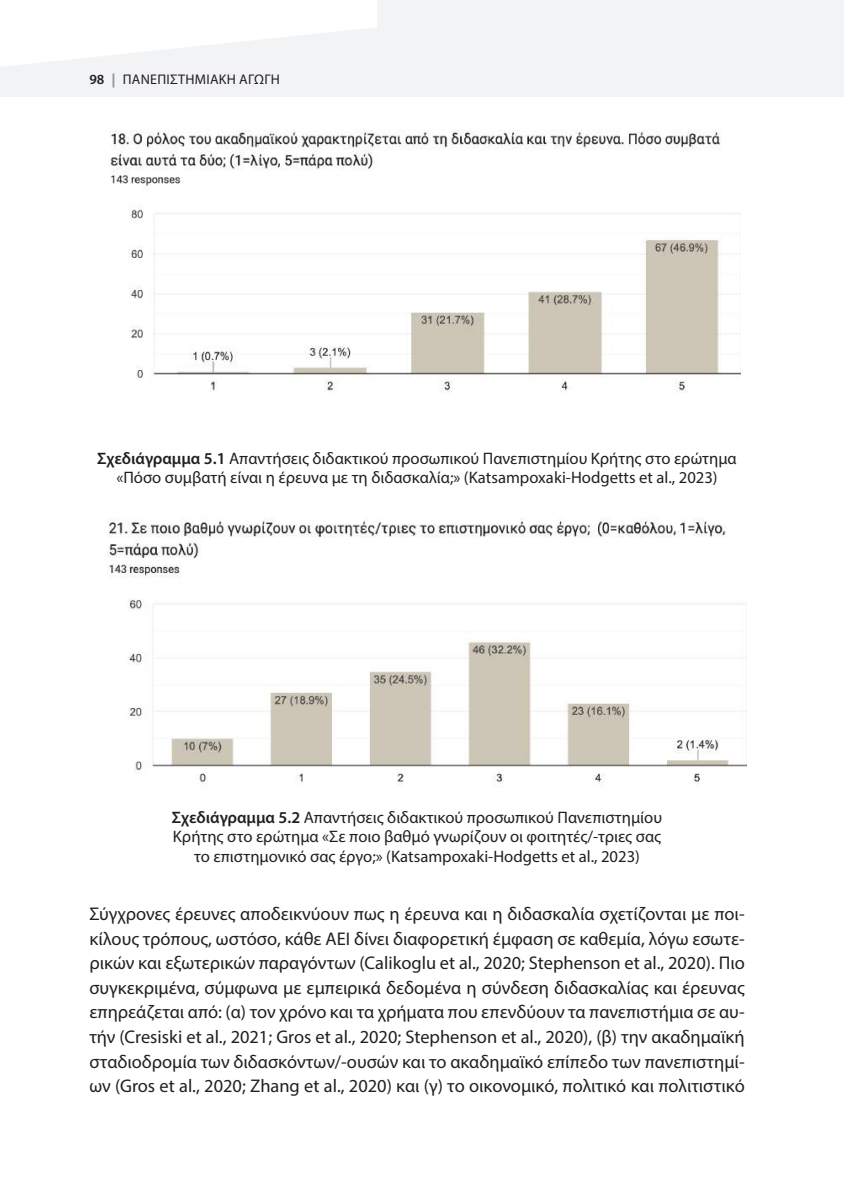
<style>
.page{position:relative;width:844px;height:1191px;background:#fff}
.page>*{position:absolute;margin:0;border:0;box-sizing:border-box;transform-origin:0 0}
.t1{font:18.38px/24.5px "Myriad Pro";color:#231f20;text-align:justify}
.t2{font:16.62px/19.2px "Myriad Pro";color:#231f20;text-align:center}
.t3{font:14px "Myriad Pro";letter-spacing:.02em;color:#231f20}
.s1{font-weight:600}
.s2{font-weight:900;color:#939598}
</style>
<div class="page">
<div style="left:0;top:0;width:843px;height:97px;background:#f2f3f4"></div>
<svg style="left:0;top:0;width:377px;height:66px"></svg>
<img style="left:109px;top:130px;width:631px;height:263px">
<img style="left:107px;top:517px;width:639px;height:268px">
<p class="t3" style="left:89px;top:71px;width:190px"><span class="s1">98</span> <span class="s2">|</span> ΠΑΝΕΠΙΣΤΗΜΙΑΚΉ ΑΓΩΓΉ</p>
<p class="t2" style="left:97px;top:448px;width:640px"><span class="s1">Σχεδιάγραμμα 5.1</span> Απαντήσεις διδακτικού προσωπικού Πανεπιστημίου Κρήτης στο ερώτημα «Πόσο συμβατή είναι η έρευνα με τη διδασκαλία;» (Katsampoxaki-Hodgetts et al., 2023)</p>
<p class="t2" style="left:172px;top:807px;width:491px"><span class="s1">Σχεδιάγραμμα 5.2</span> Απαντήσεις διδακτικού προσωπικού Πανεπιστημίου<br>Κρήτης στο ερώτημα «Σε ποιο βαθμό γνωρίζουν οι φοιτητές/-τριες σας το επιστημονικό σας έργο;» (Katsampoxaki-Hodgetts et al., 2023)</p>
<p class="t1" style="left:89px;top:901px;width:656px">Σύγχρονες έρευνες αποδεικνύουν πως η έρευνα και η διδασκαλία σχετίζονται με ποι&shy;κίλους τρόπους, ωστόσο, κάθε ΑΕΙ δίνει διαφορετική έμφαση σε καθεμία, λόγω εσωτε&shy;ρικών και εξωτερικών παραγόντων (Calikoglu et al., 2020; Stephenson et al., 2020). Πιο συγκεκριμένα, σύμφωνα με εμπειρικά δεδομένα η σύνδεση διδασκαλίας και έρευνας επηρεάζεται από: (α) τον χρόνο και τα χρήματα που επενδύουν τα πανεπιστήμια σε αυ&shy;τήν (Cresiski et al., 2021; Gros et al., 2020; Stephenson et al., 2020), (β) την ακαδημαϊκή σταδιοδρομία των διδασκόντων/-ουσών και το ακαδημαϊκό επίπεδο των πανεπιστημί&shy;ων (Gros et al., 2020; Zhang et al., 2020) και (γ) το οικονομικό, πολιτικό και πολιτιστικό</p>
</div>
